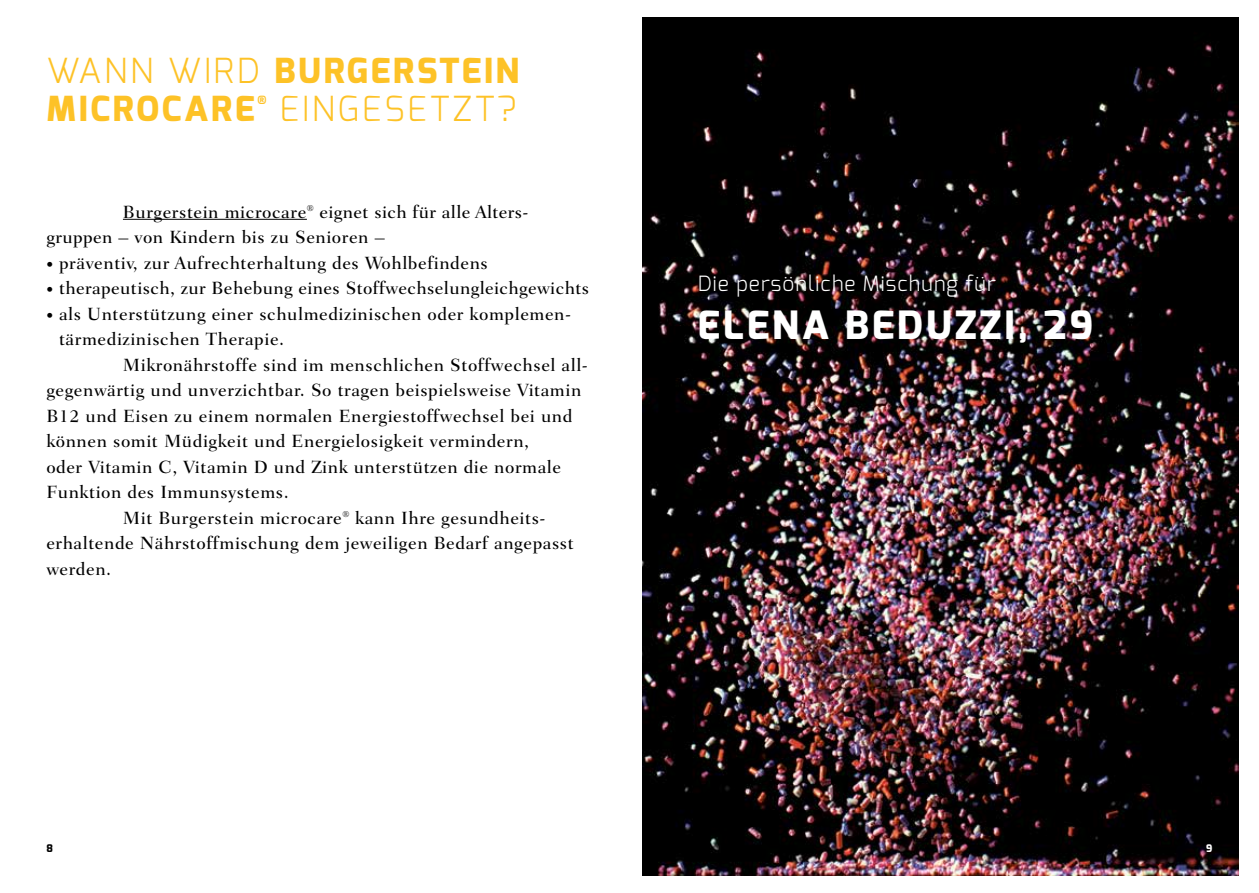
<style>
.page{position:relative;width:1259px;height:893px;background:#fff}
.page>*{position:absolute;margin:0;border:0;box-sizing:border-box;transform-origin:0 0}
.t1{font:800 39px "Exo";letter-spacing:.08em;color:#fff}
.t2{font:800 34.5px/37.5px "Exo";letter-spacing:.08em;color:#fdc227}
.t3{font:300 34.5px "Exo";letter-spacing:.08em;color:#fdc227}
.t4{font:300 21px "Exo";color:#fff}
.t5{font:500 18px/25.5px "Fairfield LH";letter-spacing:.03em;color:#000}
.t6{font:800 11.4px "Exo";color:#fdc227}
.t7{font:800 10.5px "Exo";color:#000}
.t8{font:800 10.5px "Exo";color:#fff}
.s1{font-weight:300}
.s2{font-size:13.5px}
</style>
<div class="page">
<hr style="left:123px;top:219px;width:184px;height:1px;background:#000">
<img style="left:642px;top:17px;width:596px;height:859px">
<h2 class="t2" style="left:46px;top:53px;width:474px"><span class="s1">Wann wird</span> BURGERSTEIN<br>MICROCARE</h2>
<p class="t6" style="left:257px;top:93px;width:11px">®</p>
<h2 class="t3" style="left:279px;top:86px;width:238px">eingesetzt?</h2>
<p class="t5" style="left:46px;top:199px;width:484px;text-indent:77px">Burgerstein microcare<sup>®</sup> eignet sich für alle Alters&shy;gruppen – von Kindern bis zu Senioren –</p>
<p class="t5" style="left:46px;top:250px;width:443px"><span class="s2">•</span> präventiv, zur Aufrechterhaltung des Wohlbefindens</p>
<p class="t5" style="left:46px;top:275px;width:544px"><span class="s2">•</span> therapeutisch, zur Behebung eines Stoffwechselungleichgewichts</p>
<p class="t5" style="left:59px;top:301px;width:513px;text-indent:-13px"><span class="s2">•</span> als Unterstützung einer schulmedizinischen oder komplemen&shy;tärmedizinischen Therapie.</p>
<p class="t5" style="left:123px;top:352px;width:466px">Mikronährstoffe sind im menschlichen Stoffwechsel all-</p>
<p class="t5" style="left:46px;top:377px;width:536px">gegenwärtig und unverzichtbar. So tragen beispielsweise Vitamin</p>
<p class="t5" style="left:46px;top:403px;width:527px">B12 und Eisen zu einem normalen Energiestoffwechsel bei und</p>
<p class="t5" style="left:46px;top:428px;width:484px">können somit Müdigkeit und Energielosigkeit vermindern,</p>
<p class="t5" style="left:46px;top:454px;width:516px">oder Vitamin C, Vitamin D und Zink unterstützen die normale</p>
<p class="t5" style="left:46px;top:479px;width:244px">Funktion des Immunsystems.</p>
<p class="t5" style="left:123px;top:505px;width:424px">Mit Burgerstein microcare<sup>®</sup> kann Ihre gesundheits-</p>
<p class="t5" style="left:46px;top:530px;width:529px">erhaltende Nährstoffmischung dem jeweiligen Bedarf angepasst</p>
<p class="t5" style="left:46px;top:556px;width:66px">werden.</p>
<p class="t4" style="left:698px;top:270px;width:299px">Die persönliche Mischung für</p>
<h1 class="t1" style="left:698px;top:300px;width:397px">ELENA BEDUZZI, 29</h1>
<p class="t7" style="left:46px;top:842px;width:8px">8</p>
<p class="t8" style="left:1206px;top:842px;width:8px">9</p>
</div>
